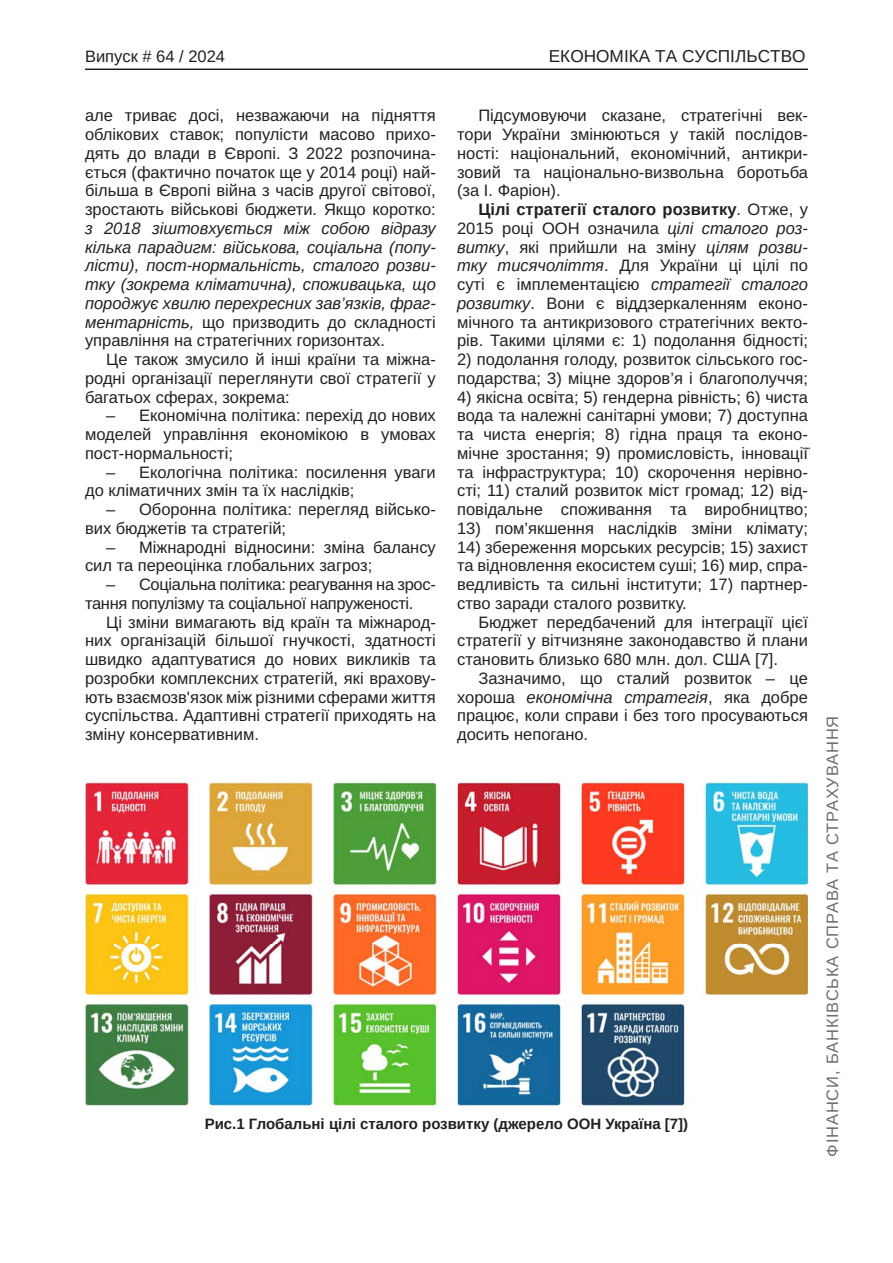
<style>
.page{position:relative;width:893px;height:1263px;background:#fff}
.page>*{position:absolute;margin:0;border:0;box-sizing:border-box;transform-origin:0 0}
.t1{font:17.25px "Arimo";color:#231f20}
.Текст_основной_G{font:16.5px/18.8px "Arimo";color:#231f20;text-align:justify}
.Текст_основной_G-2{font:16.5px/18.8px "Arimo";letter-spacing:-.02em;color:#231f20}
.t2{font:16.5px "Arimo";letter-spacing:.05em;color:#6c6d70}
.t3{font:16.5px "Arimo";color:#231f20}
.Рисунок_N{font:700 15px "Arimo";color:#231f20}
.s1{font-style:italic}
.s2{font-weight:700}
</style>
<div class="page">
<hr style="left:85px;top:69px;width:723px;height:1px;background:#231f20">
<img style="left:85px;top:781px;width:723px;height:325px">
<p class="t3" style="left:85px;top:47px;width:142px">Випуск # 64 / 2024</p>
<p class="t1" style="left:549px;top:47px;width:258px">ЕКОНОМІКА ТА СУСПІЛЬСТВО</p>
<p class="Текст_основной_G" style="left:85px;top:106px;width:352px">але триває досі, незважаючи на підняття облікових ставок; популісти масово прихо&shy;дять до влади в Європі. З 2022 розпочина&shy;ється (фактично початок ще у 2014 році) най&shy;більша в Європі війна з часів другої світової, зростають військові бюджети. Якщо коротко: <span class="s1">з 2018 зіштовхується між собою відразу кілька парадигм: військова, соціальна (попу&shy;лісти), пост-нормальність, сталого розви&shy;тку (зокрема кліматична), споживацька, що породжує хвилю перехресних зав’язків, фраг&shy;ментарність,</span> що призводить до складності управління на стратегічних горизонтах.</p>
<p class="Текст_основной_G" style="left:85px;top:350px;width:352px;text-indent:21px">Це також змусило й інші країни та міжна&shy;родні організації переглянути свої стратегії у багатьох сферах, зокрема:</p>
<p class="Текст_основной_G" style="left:85px;top:406px;width:352px;text-indent:21px">– Економічна політика: перехід до нових моделей управління економікою в умовах пост-нормальності;</p>
<p class="Текст_основной_G" style="left:85px;top:463px;width:352px;text-indent:21px">– Екологічна політика: посилення уваги до кліматичних змін та їх наслідків;</p>
<p class="Текст_основной_G" style="left:85px;top:500px;width:352px;text-indent:21px">– Оборонна політика: перегляд військо&shy;вих бюджетів та стратегій;</p>
<p class="Текст_основной_G" style="left:85px;top:538px;width:352px;text-indent:21px">– Міжнародні відносини: зміна балансу сил та переоцінка глобальних загроз;</p>
<p class="Текст_основной_G-2" style="left:85px;top:575px;width:352px;text-indent:21px">– Соціальна політика: реагування на зрос&shy;тання популізму та соціальної напруженості.</p>
<p class="Текст_основной_G" style="left:85px;top:613px;width:352px;text-indent:21px">Ці зміни вимагають від країн та міжнарод&shy;них організацій більшої гнучкості, здатності швидко адаптуватися до нових викликів та розробки комплексних стратегій, які врахову&shy;ють взаємозв'язок між різними сферами життя суспільства. Адаптивні стратегії приходять на зміну консервативним.</p>
<p class="Текст_основной_G" style="left:457px;top:106px;width:352px;text-indent:21px">Підсумовуючи сказане, стратегічні век&shy;тори України змінюються у такій послідов&shy;ності: національний, економічний, антикри&shy;зовий та національно-визвольна боротьба (за І. Фаріон).</p>
<p class="Текст_основной_G" style="left:457px;top:200px;width:352px;text-indent:21px"><span class="s2">Цілі стратегії сталого розвитку</span>. Отже, у 2015 році ООН означила <span class="s1">цілі сталого роз&shy;витку</span>, які прийшли на зміну <span class="s1">цілям розви&shy;тку тисячоліття</span>. Для України ці цілі по суті є імплементацією <span class="s1">стратегії сталого розвитку</span>. Вони є віддзеркаленням еконо&shy;мічного та антикризового стратегічних векто&shy;рів. Такими цілями є: 1) подолання бідності;</p>
<p class="Текст_основной_G" style="left:457px;top:350px;width:352px">2) подолання голоду, розвиток сільського гос&shy;подарства; 3) міцне здоров’я і благополуччя;</p>
<p class="Текст_основной_G" style="left:457px;top:388px;width:357px;text-align:left">4) якісна освіта; 5) гендерна рівність; 6) чиста вода та належні санітарні умови; 7) доступна та чиста енергія; 8) гідна праця та еконо&shy;мічне зростання; 9) промисловість, інновації̈ та інфраструктура; 10) скорочення нерівно&shy;сті; 11) сталий розвиток міст громад; 12) від&shy;повідальне споживання та виробництво;</p>
<p class="Текст_основной_G" style="left:457px;top:519px;width:352px">13) пом’якшення наслідків зміни клімату;</p>
<p class="Текст_основной_G" style="left:457px;top:538px;width:352px">14) збереження морських ресурсів; 15) захист та відновлення екосистем суші; 16) мир, спра&shy;ведливість та сильні інститути; 17) партнер&shy;ство заради сталого розвитку.</p>
<p class="Текст_основной_G" style="left:457px;top:613px;width:352px;text-indent:21px">Бюджет передбачений для інтеграції цієї стратегії у вітчизняне законодавство й плани становить близько 680 млн. дол. США [7].</p>
<p class="Текст_основной_G" style="left:457px;top:669px;width:352px;text-indent:21px">Зазначимо, що сталий розвиток – це хороша <span class="s1">економічна стратегія</span>, яка добре працює, коли справи і без того просуваються досить непогано.</p>
<p class="Рисунок_N" style="left:205px;top:1114px;width:485px">Рис.1 Глобальні цілі сталого розвитку (джерело ООН Україна [7])</p>
<p class="t2" style="left:823px;top:1157px;width:442px;rotate:-90deg">ФІНАНСИ, БАНКІВСЬКА СПРАВА ТА СТРАХУВАННЯ</p>
</div>
